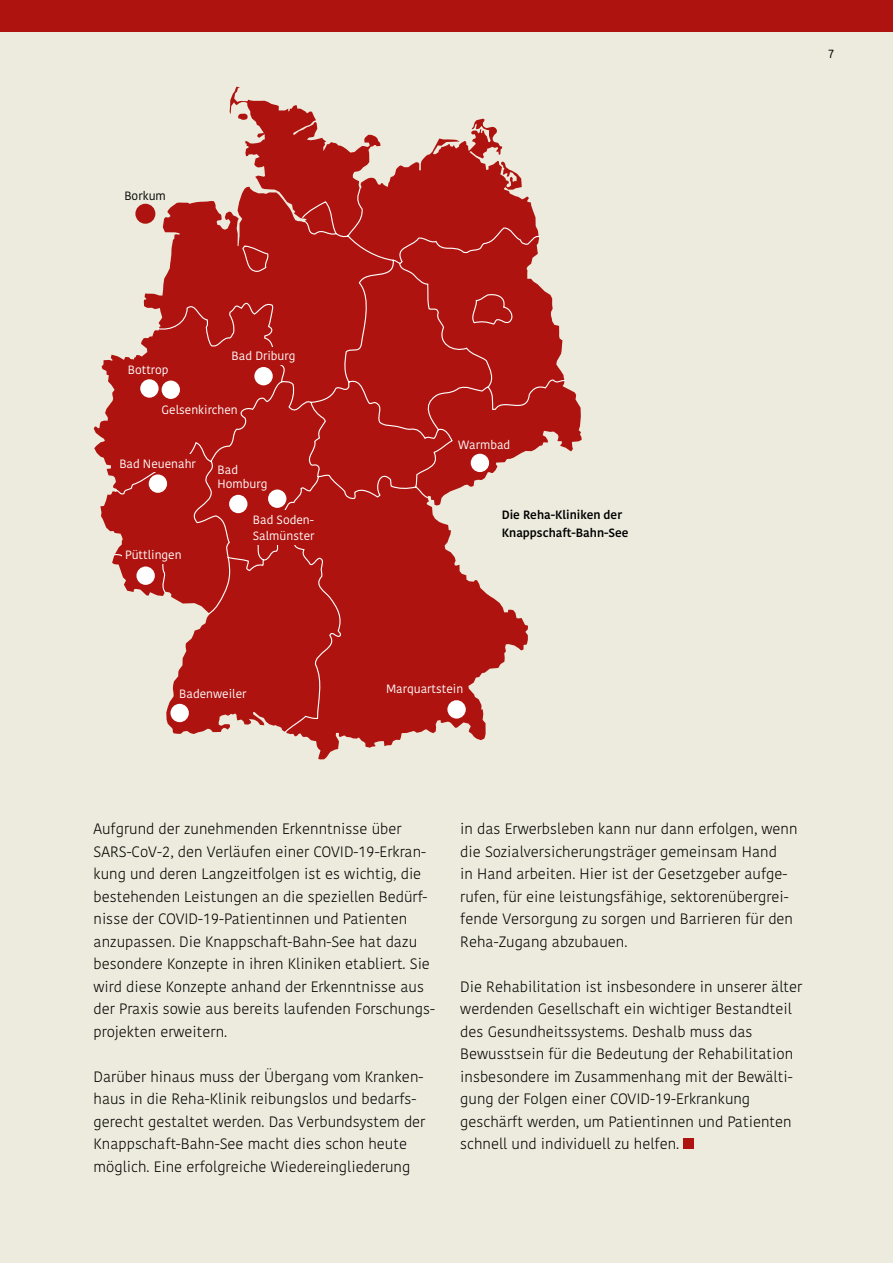
<style>
.page{position:relative;width:893px;height:1263px;background:#edebdd}
.page>*{position:absolute;margin:0;border:0;box-sizing:border-box;transform-origin:0 0}
._03_Texte_Fließtext_Kohinoor_Light_10pt{font:300 15px/22.5px "Kohinoor KBS";color:#000}
.t1{font:12px/13.5px "Kohinoor KBS";color:#fff}
.t2{font:600 12px/18px "Kohinoor KBS";color:#000}
.t3{font:12px "Kohinoor KBS";color:#000}
</style>
<div class="page">
<div style="left:0;top:0;width:893px;height:32px;background:#ae130f"></div>
<div style="left:683px;top:1138px;width:11px;height:11px;background:#ae130f"></div>
<svg style="left:94px;top:87px;width:488px;height:672px"></svg>
<svg style="left:113px;top:186px;width:453px;height:548px"></svg>
<div style="left:140px;top:379px;width:19px;height:19px;background:#fff;border-radius:50%"></div>
<div style="left:162px;top:381px;width:18px;height:18px;background:#fff;border-radius:50%"></div>
<div style="left:170px;top:704px;width:19px;height:18px;background:#fff;border-radius:50%"></div>
<div style="left:447px;top:700px;width:19px;height:19px;background:#fff;border-radius:50%"></div>
<div style="left:229px;top:495px;width:18px;height:18px;background:#fff;border-radius:50%"></div>
<div style="left:268px;top:489px;width:18px;height:19px;background:#fff;border-radius:50%"></div>
<div style="left:136px;top:205px;width:19px;height:18px;background:#ae130f;border-radius:50%"></div>
<div style="left:135px;top:204px;width:20px;height:20px;border:2px solid #ae130f;border-radius:50%"></div>
<div style="left:254px;top:367px;width:19px;height:18px;background:#fff;border-radius:50%"></div>
<div style="left:149px;top:474px;width:18px;height:19px;background:#fff;border-radius:50%"></div>
<div style="left:136px;top:566px;width:19px;height:19px;background:#fff;border-radius:50%"></div>
<div style="left:471px;top:454px;width:18px;height:18px;background:#fff;border-radius:50%"></div>
<div style="left:228px;top:347px;width:71px;height:17px;background:#ae130f"></div>
<div style="left:122px;top:546px;width:60px;height:17px;background:#ae130f"></div>
<div style="left:119px;top:455px;width:77px;height:17px;background:#ae130f"></div>
<div style="left:253px;top:510px;width:73px;height:34px;background:#ae130f"></div>
<p class="t3" style="left:124px;top:188px;width:43px">Borkum</p>
<p class="t3" style="left:828px;top:46px;width:8px">7</p>
<p class="t1" style="left:128px;top:363px;width:42px">Bottrop</p>
<p class="t1" style="left:232px;top:349px;width:65px">Bad Driburg</p>
<p class="t1" style="left:162px;top:403px;width:78px">Gelsenkirchen</p>
<p class="t1" style="left:119px;top:457px;width:78px">Bad Neuenahr</p>
<p class="t1" style="left:125px;top:548px;width:58px">Püttlingen</p>
<p class="t1" style="left:218px;top:464px;width:51px">Bad<br>Homburg</p>
<p class="t1" style="left:253px;top:511px;width:63px;line-height:16px">Bad Soden-<br>Salmünster</p>
<p class="t1" style="left:179px;top:687px;width:69px">Badenweiler</p>
<p class="t1" style="left:458px;top:438px;width:54px">Warmbad</p>
<p class="t2" style="left:502px;top:506px;width:128px">Die Reha-Kliniken der<br>Knappschaft-Bahn-See</p>
<p class="t1" style="left:386px;top:683px;width:79px">Marquartstein</p>
<p class="_03_Texte_Fließtext_Kohinoor_Light_10pt" style="left:94px;top:818px;width:343px">Aufgrund der zunehmenden Erkenntnisse über SARS-CoV-2, den Verläufen einer COVID-19-Erkran&shy;kung und deren Langzeitfolgen ist es wichtig, die bestehenden Leistungen an die speziellen Bedürf&shy;nisse der COVID-19-Patientinnen und Patienten anzupassen. Die Knappschaft-Bahn-See hat dazu besondere Konzepte in ihren Kliniken etabliert. Sie wird diese Konzepte anhand der Erkenntnisse aus der Praxis sowie aus bereits laufenden Forschungs&shy;projekten erweitern.</p>
<p class="_03_Texte_Fließtext_Kohinoor_Light_10pt" style="left:94px;top:1065px;width:333px">Darüber hinaus muss der Übergang vom Kranken&shy;haus in die Reha-Klinik reibungslos und bedarfs&shy;gerecht gestaltet werden. Das Verbundsystem der Knappschaft-Bahn-See macht dies schon heute möglich. Eine erfolgreiche Wiedereingliederung</p>
<p class="_03_Texte_Fließtext_Kohinoor_Light_10pt" style="left:460px;top:818px;width:339px">in das Erwerbsleben kann nur dann erfolgen, wenn die Sozialversicherungsträger gemeinsam Hand<br>in Hand arbeiten. Hier ist der Gesetzgeber aufge&shy;rufen, für eine leistungsfähige, sektorenübergrei&shy;fende Versorgung zu sorgen und Barrieren für den Reha-Zugang abzubauen.</p>
<p class="_03_Texte_Fließtext_Kohinoor_Light_10pt" style="left:460px;top:975px;width:344px">Die Rehabilitation ist insbesondere in unserer älter werdenden Gesellschaft ein wichtiger Bestandteil des Gesundheitssystems. Deshalb muss das Bewusstsein für die Bedeutung der Rehabilitation insbesondere im Zusammenhang mit der Bewälti&shy;gung der Folgen einer COVID-19-Erkrankung geschärft werden, um Patientinnen und Patienten schnell und individuell zu helfen.</p>
</div>
